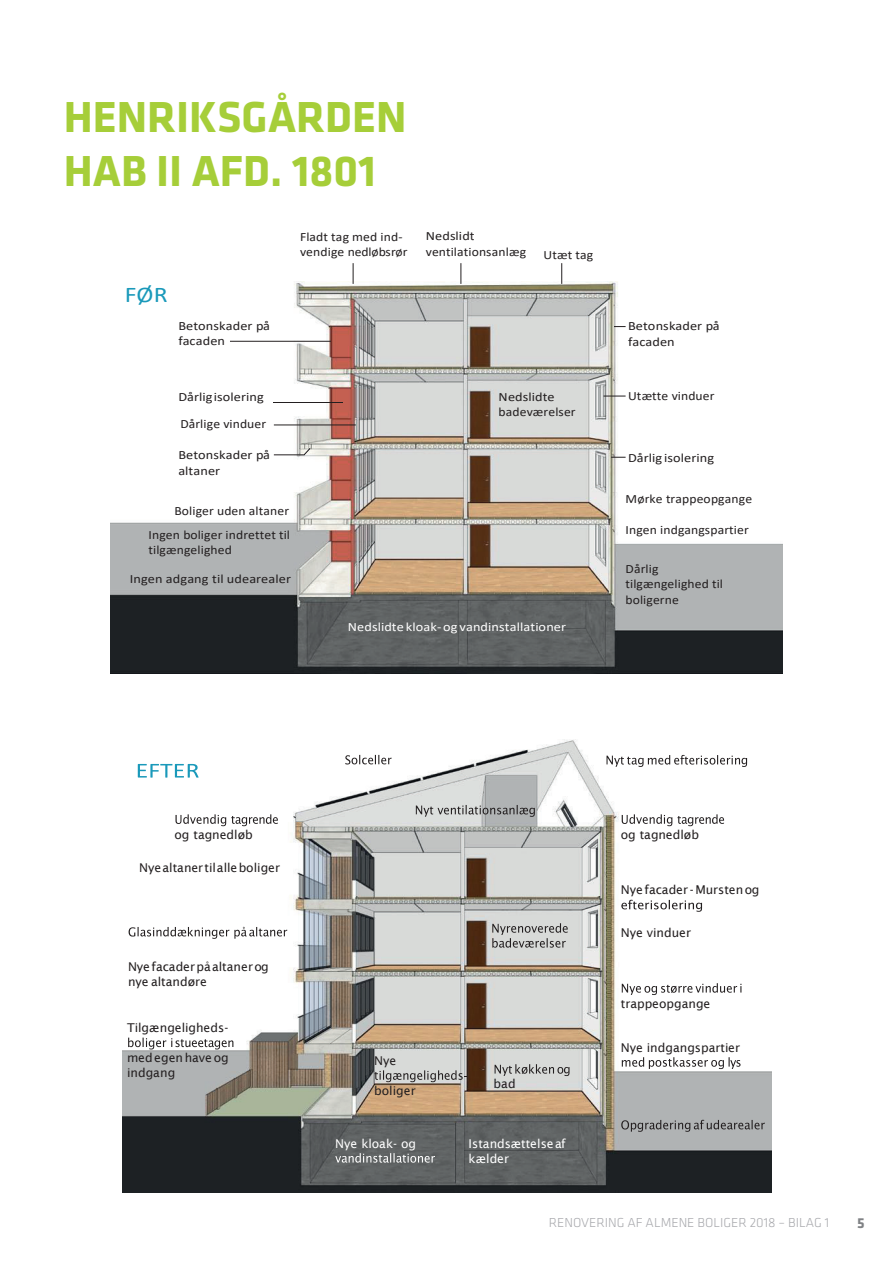
<style>
.page{position:relative;width:893px;height:1263px;background:#fff}
.page>*{position:absolute;margin:0;border:0;box-sizing:border-box;transform-origin:0 0}
.t1{font:700 45px/54px "Klavika";color:#a6ce39}
.t2{font:22.5px "Calibri";color:#1a99ba;scale:1.14 1}
.t3{font:700 15px "Klavika";color:#808285}
.t4{font:300 13.5px "Klavika";color:#a8a9ad}
.t5{font:12.6px/15.5px "Calibri";letter-spacing:.005em;color:#231f20;scale:1.08 1}
.t6{font:12.6px/15.5px "Calibri";letter-spacing:.005em;color:#231f20;scale:1.13 1}
.t7{font:12.6px "Calibri";letter-spacing:.005em;color:#fff;scale:1.13 1}
.t8{font:12.15px/14.7px "Lucida Sans";color:#231f20}
.t9{font:12.15px/14.9px "Lucida Sans";color:#fff}
</style>
<div class="page">
<img style="left:111px;top:282px;width:671px;height:392px">
<hr style="left:230px;top:341px;width:101px;height:1px;background:#231f20">
<hr style="left:274px;top:454px;width:30px;height:1px;background:#231f20">
<svg style="left:603px;top:396px;width:23px;height:1px"></svg>
<svg style="left:614px;top:326px;width:12px;height:1px"></svg>
<svg style="left:353px;top:263px;width:1px;height:21px"></svg>
<svg style="left:561px;top:263px;width:1px;height:21px"></svg>
<svg style="left:461px;top:263px;width:1px;height:21px"></svg>
<svg style="left:611px;top:457px;width:15px;height:1px"></svg>
<svg style="left:303px;top:447px;width:8px;height:9px"></svg>
<hr style="left:274px;top:425px;width:82px;height:1px;background:#231f20">
<hr style="left:274px;top:402px;width:69px;height:1px;background:#231f20">
<img style="left:122px;top:739px;width:649px;height:453px">
<img style="left:136px;top:757px;width:67px;height:26px">
<svg style="left:138px;top:764px;width:61px;height:14px"></svg>
<img style="left:345px;top:753px;width:49px;height:15px">
<svg style="left:345px;top:755px;width:47px;height:9px"></svg>
<img style="left:605px;top:753px;width:144px;height:15px">
<svg style="left:606px;top:755px;width:141px;height:12px"></svg>
<img style="left:174px;top:812px;width:105px;height:30px">
<svg style="left:175px;top:814px;width:103px;height:12px"></svg>
<img style="left:415px;top:803px;width:122px;height:15px">
<svg style="left:416px;top:805px;width:119px;height:12px"></svg>
<img style="left:621px;top:812px;width:105px;height:30px">
<svg style="left:622px;top:814px;width:102px;height:12px"></svg>
<img style="left:139px;top:860px;width:142px;height:15px">
<img style="left:128px;top:925px;width:161px;height:15px">
<svg style="left:129px;top:927px;width:158px;height:12px"></svg>
<img style="left:491px;top:921px;width:78px;height:29px">
<svg style="left:492px;top:923px;width:76px;height:25px;background:#b1b2b1"></svg>
<img style="left:621px;top:882px;width:140px;height:58px">
<svg style="left:621px;top:900px;width:81px;height:12px"></svg>
<img style="left:128px;top:959px;width:142px;height:30px">
<img style="left:621px;top:981px;width:123px;height:29px">
<svg style="left:622px;top:983px;width:119px;height:12px"></svg>
<img style="left:127px;top:1020px;width:110px;height:60px">
<svg style="left:128px;top:1037px;width:105px;height:12px"></svg>
<img style="left:374px;top:1053px;width:95px;height:45px">
<svg style="left:374px;top:1070px;width:93px;height:12px"></svg>
<img style="left:493px;top:1062px;width:79px;height:29px">
<svg style="left:495px;top:1064px;width:74px;height:12px"></svg>
<img style="left:621px;top:1040px;width:123px;height:30px">
<svg style="left:622px;top:1057px;width:118px;height:12px"></svg>
<img style="left:621px;top:1118px;width:145px;height:15px">
<svg style="left:621px;top:1120px;width:144px;height:12px;background:#909192"></svg>
<div style="left:335px;top:1136px;width:102px;height:29px;background:#606464"></div>
<svg style="left:335px;top:1153px;width:100px;height:10px"></svg>
<img style="left:469px;top:1136px;width:98px;height:29px">
<h1 class="t1" style="left:64px;top:91px;width:344px">HENRIKSGÅRDEN<br>HAB II AFD. 1801</h1>
<h2 class="t2" style="left:125px;top:279px;width:39px">FØR</h2>
<p class="t5" style="left:300px;top:228px;width:101px">Fladt tag med ind&shy;vendige nedløbsrør</p>
<p class="t6" style="left:426px;top:228px;width:90px">Nedslidt ventilationsanlæg</p>
<p class="t5" style="left:543px;top:247px;width:48px">Utæt tag</p>
<p class="t6" style="left:178px;top:317px;width:83px">Betonskader på facaden</p>
<p class="t6" style="left:628px;top:318px;width:83px">Betonskader på facaden</p>
<p class="t6" style="left:178px;top:383px;width:79px;line-height:26.8px">Dårligisolering<br>Dårlige vinduer</p>
<p class="t6" style="left:499px;top:388px;width:70px">Nedslidte badeværelser</p>
<p class="t5" style="left:628px;top:388px;width:82px">Utætte vinduer</p>
<p class="t6" style="left:178px;top:447px;width:83px">Betonskader på altaner</p>
<p class="t6" style="left:628px;top:450px;width:78px">Dårlig isolering</p>
<p class="t5" style="left:149px;top:498px;width:132px;line-height:24px;text-align:right">Boliger uden altaner<br>Ingen boliger indrettet til</p>
<p class="t5" style="left:149px;top:542px;width:79px">tilgængelighed</p>
<p class="t6" style="left:130px;top:571px;width:144px">Ingen adgang til udearealer</p>
<p class="t5" style="left:626px;top:490px;width:119px">Mørke trappeopgange</p>
<p class="t5" style="left:626px;top:521px;width:116px">Ingen indgangspartier</p>
<p class="t5" style="left:626px;top:560px;width:92px">Dårlig tilgængelighed til boligerne</p>
<p class="t7" style="left:348px;top:618px;width:195px">Nedslidte kloak- og vandinstallationer</p>
<p class="t8" style="left:175px;top:827px;width:80px">og tagnedløb</p>
<p class="t8" style="left:621px;top:827px;width:80px">og tagnedløb</p>
<p class="t8" style="left:139px;top:860px;width:143px">Nyealtanertilalleboliger</p>
<p class="t8" style="left:621px;top:883px;width:140px">Nye facader - Murstenog</p>
<p class="t8" style="left:621px;top:925px;width:72px">Nye vinduer</p>
<p class="t8" style="left:128px;top:959px;width:142px">Nyefacaderpåaltanerog nye altandøre</p>
<p class="t8" style="left:621px;top:996px;width:91px">trappeopgange</p>
<p class="t8" style="left:127px;top:1021px;width:103px">Tilgængeligheds-</p>
<p class="t8" style="left:127px;top:1050px;width:103px">medegenhave og indgang</p>
<p class="t8" style="left:374px;top:1053px;width:24px">Nye</p>
<p class="t8" style="left:374px;top:1083px;width:43px">boliger</p>
<p class="t8" style="left:621px;top:1040px;width:121px">Nye indgangspartier</p>
<p class="t8" style="left:494px;top:1077px;width:24px">bad</p>
<p class="t9" style="left:335px;top:1136px;width:82px">Nye kloak- og</p>
<p class="t9" style="left:469px;top:1136px;width:98px">Istandsættelse af kælder</p>
<p class="t4" style="left:549px;top:1216px;width:282px">RENOVERING AF ALMENE BOLIGER 2018 – BILAG 1</p>
<p class="t3" style="left:857px;top:1215px;width:9px">5</p>
</div>
